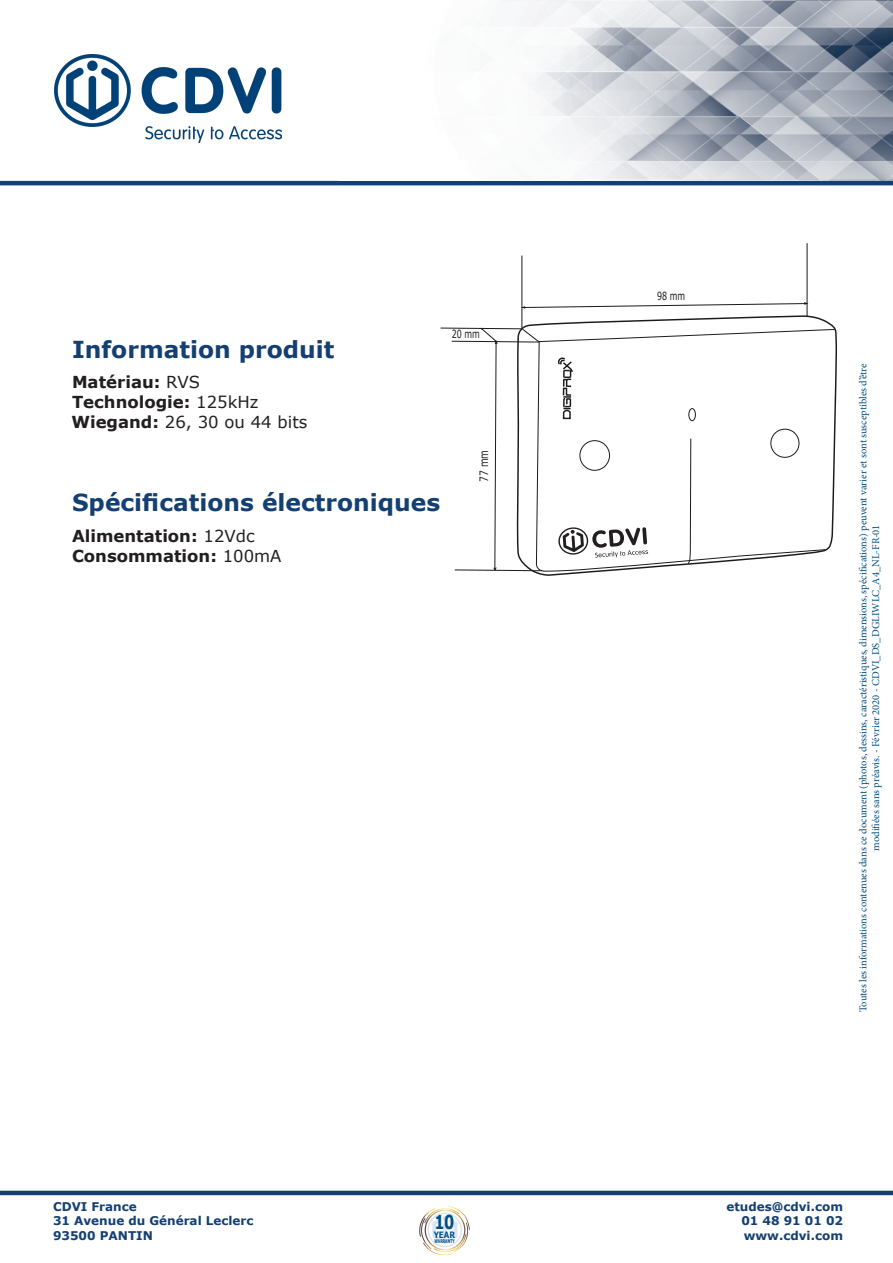
<style>
.page{position:relative;width:893px;height:1263px;background:#fff}
.page>*{position:absolute;margin:0;border:0;box-sizing:border-box;transform-origin:0 0}
.t1{font:700 23.4px "Verdana";color:#143f72}
.t2{font:700 19.2px "Verdana";color:#014f85;scale:.75 1}
.t3{font:700 16.5px "Verdana";color:#231f20}
.t4{font:16.5px "Verdana";color:#231f20}
.t5{font:700 12px/14.4px "Verdana";color:#143f72}
.t6{font:11.55px "Verdana";color:#1b1b1a;scale:.76 1}
.t7{font:11.25px "Verdana";letter-spacing:-.005em;color:#1b1b1a;scale:.7 1}
.t8{font:10.5px/12.6px "Minion Pro";color:#014d7f;text-align:center}
.t9{font:700 8.85px "Verdana";color:#014f85;scale:.82 1}
.t10{font:700 5.1px "Verdana";color:#014f85;scale:.62 1}
.s1{font-weight:400}
.s2{font-weight:700}
</style>
<div class="page">
<hr style="left:0;top:1191px;width:893px;height:4px;background:#143f72">
<img style="left:54px;top:54px;width:228px;height:89px">
<svg style="left:419px;top:1206px;width:51px;height:49px"></svg>
<hr style="left:0;top:181px;width:893px;height:4px;background:#143f72">
<img style="left:501px;top:0;width:392px;height:181px">
<svg style="left:520px;top:315px;width:317px;height:261px"></svg>
<hr style="left:807px;top:243px;width:1px;height:73px;background:#1b1b1a">
<hr style="left:522px;top:256px;width:1px;height:72px;background:#1b1b1a">
<svg style="left:521px;top:302px;width:287px;height:7px"></svg>
<svg style="left:440px;top:328px;width:395px;height:243px"></svg>
<p class="t1" style="left:72px;top:333px;width:264px">Information produit</p>
<p class="t3" style="left:72px;top:370px;width:130px">Matériau: <span class="s1">RVS</span></p>
<p class="t3" style="left:72px;top:390px;width:188px">Technologie: <span class="s1">125kHz</span></p>
<p class="t4" style="left:71px;top:410px;width:238px"><span class="s2">Wiegand:</span> 26, 30 ou 44 bits</p>
<p class="t1" style="left:72px;top:486px;width:370px">Spécifications électroniques</p>
<p class="t3" style="left:72px;top:525px;width:184px">Alimentation: <span class="s1">12Vdc</span></p>
<p class="t3" style="left:72px;top:544px;width:211px">Consommation: <span class="s1">100mA</span></p>
<p class="t7" style="left:452px;top:327px;width:42px">20 mm</p>
<p class="t6" style="left:476px;top:482px;width:43px;rotate:-90deg">77 mm</p>
<p class="t7" style="left:657px;top:289px;width:42px">98 mm</p>
<p class="t8" style="left:857px;top:1012px;width:650px;rotate:-90deg">Toutes les informations contenues dans ce document (photos, dessins, caractéristiques, dimensions, spécifications) peuvent varier et sont susceptibles d’être modifiées sans préavis. - Février 2020 - CDVI_DS_DGLIWLC_A4_NL-FR-01</p>
<p class="t5" style="left:53px;top:1199px;width:202px">CDVI France<br>31 Avenue du Général Leclerc<br>93500 PANTIN</p>
<p class="t5" style="left:741px;top:1199px;width:103px;text-align:justify;text-indent:-15px">etudes@cdvi.com 01 48 91 01 02 www.cdvi.com</p>
<p class="t2" style="left:434px;top:1210px;width:28px">10</p>
<p class="t10" style="left:434px;top:1238px;width:34px">WARRANTY</p>
<p class="t9" style="left:434px;top:1228px;width:28px">YEAR</p>
</div>
